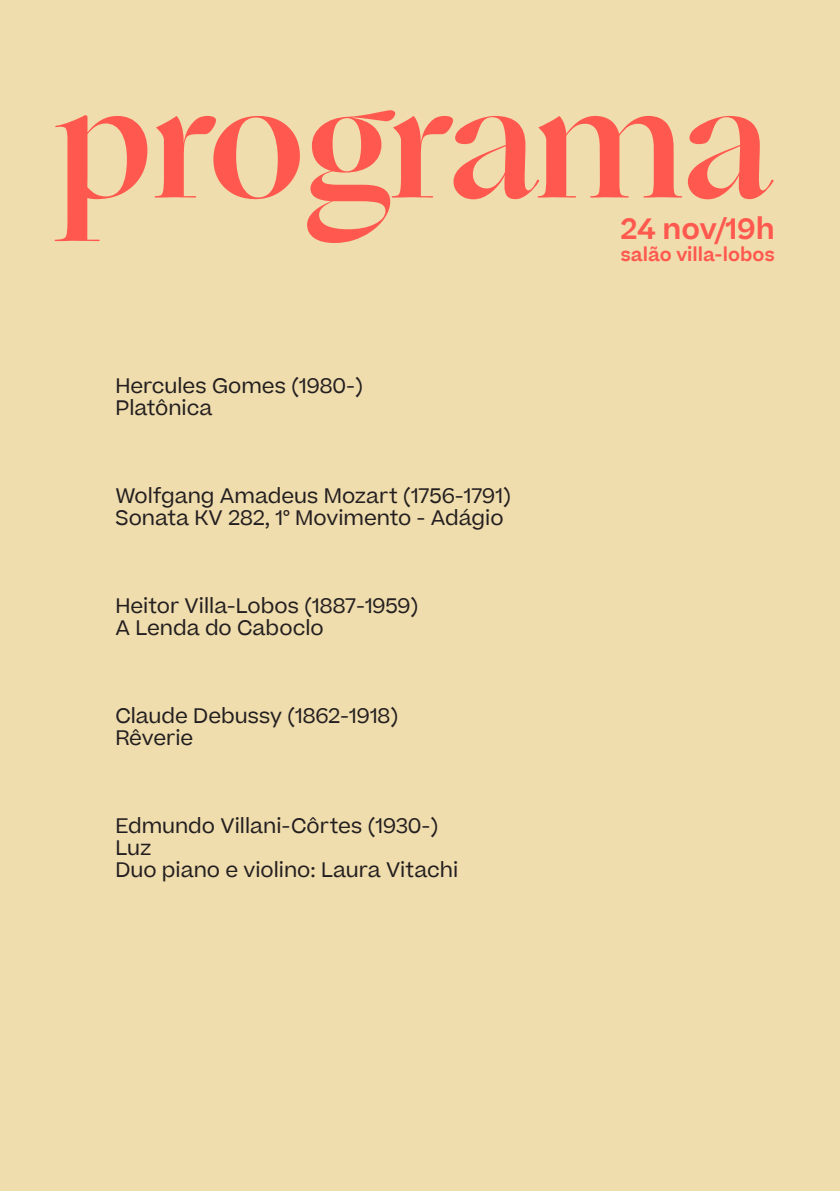
<style>
.page{position:relative;width:840px;height:1191px;background:#fff}
.page>*{position:absolute;margin:0;border:0;box-sizing:border-box;transform-origin:0 0}
.t1{font:700 160px "Ogg";color:#ff594f}
.t2{font:600 28px "Beatrice";color:#ff594f}
.titulo_programa{font:20px "Beatrice";color:#231f20}
.t3{font:600 18px "Beatrice";color:#ff594f}
</style>
<div class="page">
<div style="left:0;top:0;width:839px;height:1191px;background:#f0ddad"></div>
<p class="t1" style="left:57px;top:35px;width:714px">programa</p>
<p class="t2" style="left:620px;top:207px;width:156px">24 nov/19h</p>
<p class="t3" style="left:620px;top:240px;width:155px">salão villa-lobos</p>
<p class="titulo_programa" style="left:115px;top:370px;width:249px">Hercules Gomes (1980-)</p>
<p class="titulo_programa" style="left:115px;top:392px;width:99px">Platônica</p>
<p class="titulo_programa" style="left:115px;top:480px;width:396px">Wolfgang Amadeus Mozart (1756-1791)</p>
<p class="titulo_programa" style="left:115px;top:502px;width:389px">Sonata KV 282, 1° Movimento - Adágio</p>
<p class="titulo_programa" style="left:115px;top:590px;width:304px">Heitor Villa-Lobos (1887-1959)</p>
<p class="titulo_programa" style="left:115px;top:612px;width:210px">A Lenda do Caboclo</p>
<p class="titulo_programa" style="left:115px;top:700px;width:284px">Claude Debussy (1862-1918)</p>
<p class="titulo_programa" style="left:115px;top:722px;width:79px">Rêverie</p>
<p class="titulo_programa" style="left:115px;top:810px;width:324px">Edmundo Villani-Côrtes (1930-)</p>
<p class="titulo_programa" style="left:115px;top:832px;width:38px">Luz</p>
<p class="titulo_programa" style="left:115px;top:854px;width:344px">Duo piano e violino: Laura Vitachi</p>
</div>
